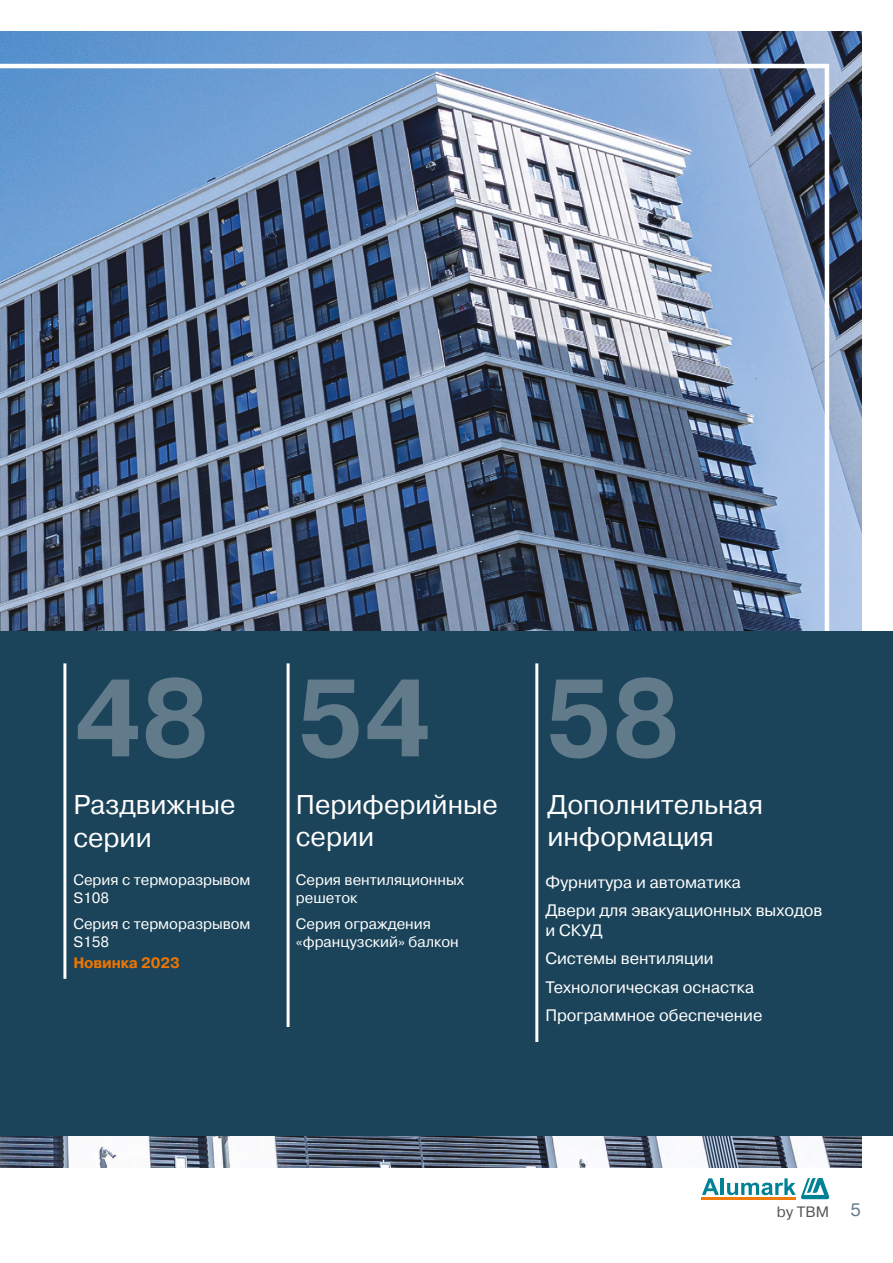
<style>
.page{position:relative;width:893px;height:1263px;background:#fff}
.page>*{position:absolute;margin:0;border:0;box-sizing:border-box;transform-origin:0 0}
.t1{font:700 109.65px "Pragmatica C";color:#617b8a;scale:.94 1}
.t2{font:27px/32.4px "Pragmatica C";color:#fff}
.t3{font:16.5px/28.3px "Pragmatica C";color:#fff}
.t4{font:15px/18px "Pragmatica C";color:#fff}
.t5{font:700 15px "Pragmatica C";letter-spacing:-.01em;color:#ee7601}
.t6{font:15px "Pragmatica C";color:#575756}
.s1{font-size:18px;color:#617b8a}
</style>
<div class="page">
<svg style="left:702px;top:1178px;width:17px;height:17px"></svg>
<hr style="left:721px;top:1178px;width:3px;height:17px;background:#008296">
<svg style="left:727px;top:1178px;width:103px;height:21px"></svg>
<hr style="left:702px;top:1197px;width:94px;height:2px;background:#f07a0a">
<img style="left:0;top:32px;width:861px;height:1135px">
<img style="left:0;top:64px;width:829px;height:567px">
<div style="left:0;top:631px;width:893px;height:505px;background:#1b4359"></div>
<hr style="left:535px;top:663px;width:3px;height:379px;background:#fff">
<hr style="left:63px;top:663px;width:3px;height:316px;background:#fff">
<hr style="left:287px;top:663px;width:3px;height:364px;background:#fff">
<h1 class="t1" style="left:74px;top:658px;width:645px">48 54 58</h1>
<h2 class="t2" style="left:547px;top:789px;width:217px">Дополнительная информация</h2>
<p class="t3" style="left:545px;top:868px;width:279px">Фурнитура и автоматика<br>Двери для эвакуационных выходов</p>
<p class="t3" style="left:545px;top:916px;width:219px">и СКУД<br>Системы вентиляции<br>Технологическая оснастка<br>Программное обеспечение</p>
<h2 class="t2" style="left:73px;top:789px;width:164px">Раздвижные серии</h2>
<h2 class="t2" style="left:296px;top:789px;width:203px">Периферийные серии</h2>
<p class="t4" style="left:73px;top:870px;width:179px">Серия с терморазрывом<br>S108</p>
<p class="t4" style="left:73px;top:915px;width:179px">Серия с терморазрывом<br>S158</p>
<p class="t4" style="left:296px;top:870px;width:170px">Серия вентиляционных решеток</p>
<p class="t4" style="left:296px;top:915px;width:164px">Серия ограждения «французский» балкон</p>
<p class="t5" style="left:73px;top:954px;width:108px">Новинка 2023</p>
<p class="t6" style="left:777px;top:1204px;width:86px">by TBM <span class="s1">5</span></p>
</div>
